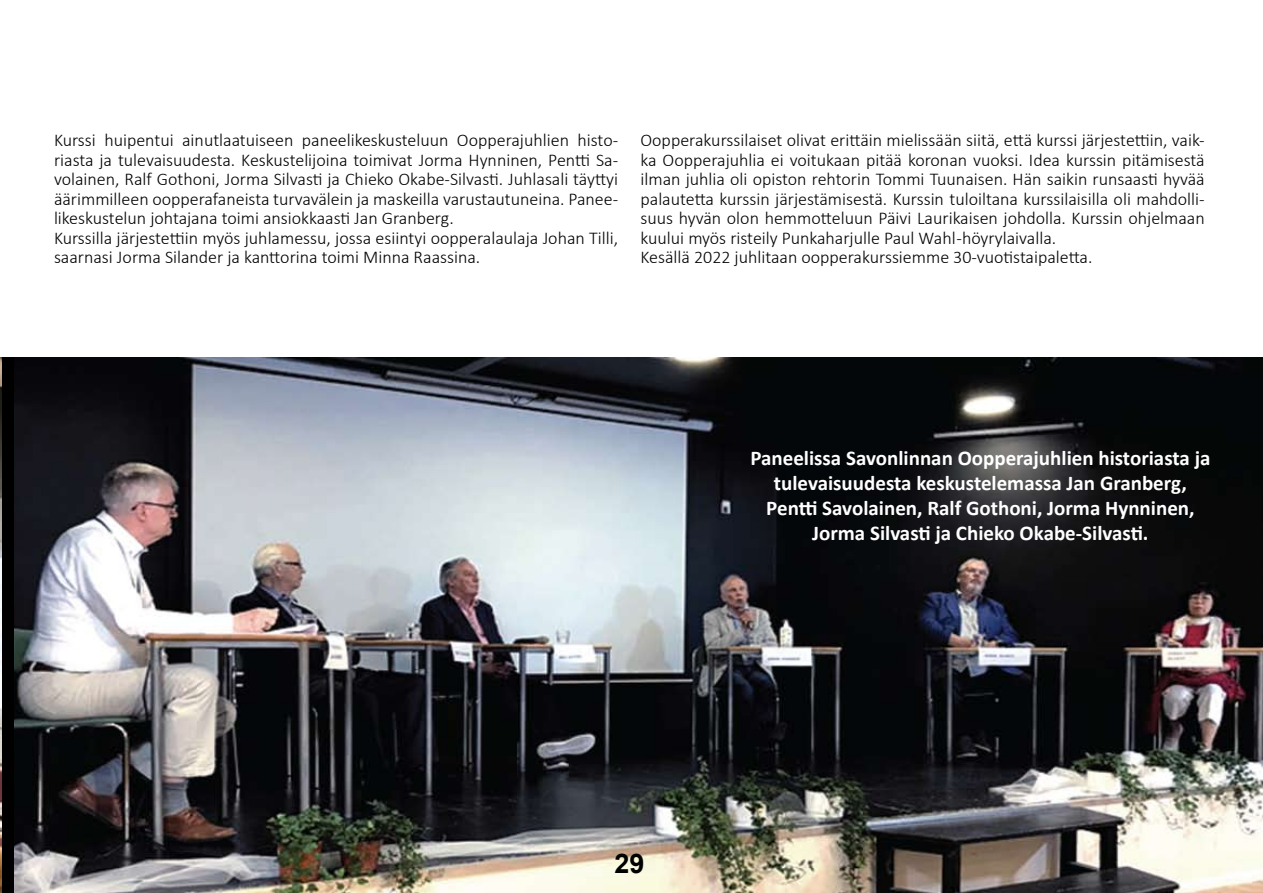
<style>
.page{position:relative;width:1263px;height:893px;background:#fff}
.page>*{position:absolute;margin:0;border:0;box-sizing:border-box;transform-origin:0 0}
.t1{font:700 27px "Arial";color:#000}
.t2{font:700 21px/25.2px "Calibri";color:#fff;text-align:center}
.t3{font:300 18px/19.5px "Calibri";color:#000}
</style>
<div class="page">
<img style="left:0;top:357px;width:1263px;height:536px">
<div style="left:3px;top:357px;width:11px;height:536px;background:#000"></div>
<p class="t3" style="left:54px;top:130px;width:566px">Kurssi huipentui ainutlaatuiseen paneelikeskusteluun Oopperajuhlien histo&shy;riasta ja tulevaisuudesta. Keskustelijoina toimivat Jorma Hynninen, Pentti Sa&shy;volainen, Ralf Gothoni, Jorma Silvasti ja Chieko Okabe-Silvasti. Juhlasali täyttyi äärimmilleen oopperafaneista turvavälein ja maskeilla varustautuneina. Panee&shy;likeskustelun johtajana toimi ansiokkaasti Jan Granberg.<br>Kurssilla järjestettiin myös juhlamessu, jossa esiintyi oopperalaulaja Johan Tilli, saarnasi Jorma Silander ja kanttorina toimi Minna Raassina.</p>
<p class="t3" style="left:640px;top:130px;width:566px">Oopperakurssilaiset olivat erittäin mielissään siitä, että kurssi järjestettiin, vaik&shy;ka Oopperajuhlia ei voitukaan pitää koronan vuoksi. Idea kurssin pitämisestä ilman juhlia oli opiston rehtorin Tommi Tuunaisen. Hän saikin runsaasti hyvää palautetta kurssin järjestämisestä. Kurssin tuloiltana kurssilaisilla oli mahdolli&shy;suus hyvän olon hemmotteluun Päivi Laurikaisen johdolla. Kurssin ohjelmaan kuului myös risteily Punkaharjulle Paul Wahl -höyrylaivalla.<br>Kesällä 2022 juhlitaan oopperakurssiemme 30-vuotistaipaletta.</p>
<p class="t2" style="left:750px;top:445px;width:462px">Paneelissa Savonlinnan Oopperajuhlien historiasta ja tulevaisuudesta keskustelemassa Jan Granberg, Pentti Savolainen, Ralf Gothoni, Jorma Hynninen, Jorma Silvasti ja Chieko Okabe-Silvasti.</p>
<h1 class="t1" style="left:614px;top:844px;width:32px">29</h1>
</div>
